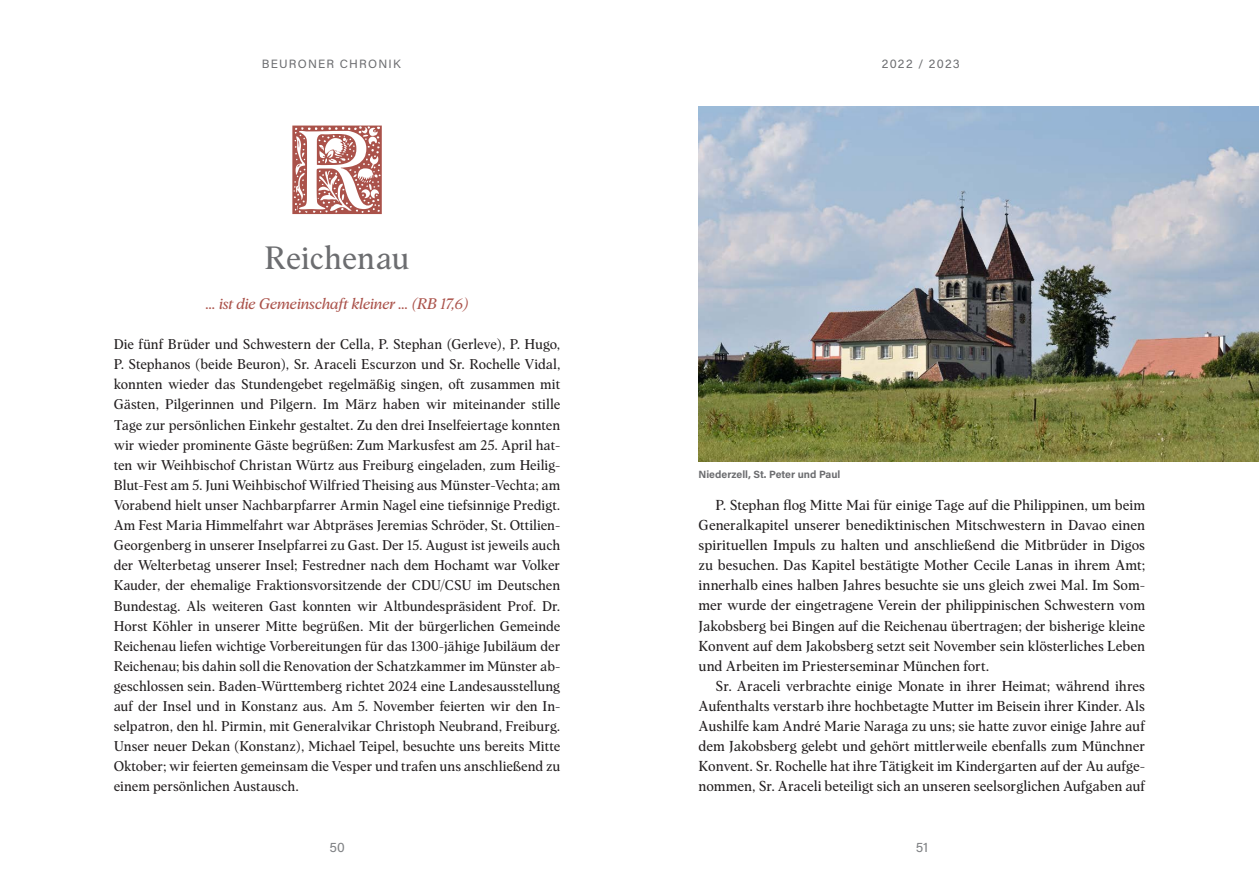
<style>
.page{position:relative;width:1259px;height:893px;background:#fff}
.page>*{position:absolute;margin:0;border:0;box-sizing:border-box;transform-origin:0 0}
.t1{font:31.5px "Albra Text";color:#6c6d70}
.t2{font:italic 15px "Albra Text";color:#aa524a}
.t3{font:14.1px/20.1px "Albra Text";letter-spacing:-.005em;color:#231f20;text-align:justify}
.t4{font:13.8px/20.1px "Albra Text";letter-spacing:-.005em;color:#231f20;text-align:justify}
.t5{font:13.8px "Acumin Pro";color:#808285}
.t6{font:12px "Acumin Pro";letter-spacing:.1em;color:#6c6d70}
.t7{font:700 10.5px "Acumin Pro";color:#6c6d70}
</style>
<div class="page">
<img style="left:698px;top:106px;width:561px;height:356px">
<p class="t6" style="left:262px;top:55px;width:140px">BEURONER CHRONIK</p>
<p class="t6" style="left:882px;top:55px;width:80px">2022 / 2023</p>
<h1 class="t1" style="left:264px;top:235px;width:147px">Reichenau</h1>
<p class="t2" style="left:206px;top:293px;width:264px">… ist die Gemeinschaft kleiner … (RB 17,6)</p>
<p class="t4" style="left:114px;top:333px;width:448px">Die fünf Brüder und Schwestern der Cella, P. Stephan (Gerleve), P. Hugo, P. Stephanos (beide Beuron), Sr. Araceli Escurzon und Sr. Rochelle Vidal, konnten wieder das Stundengebet regelmäßig singen, oft zusammen mit Gästen, Pilgerinnen und Pilgern. Im März haben wir miteinander stille Tage zur persönlichen Einkehr gestaltet. Zu den drei Inselfeiertage konnten wir wieder prominente Gäste begrüßen: Zum Markusfest am 25. April hat&shy;ten wir Weihbischof Christan Würtz aus Freiburg eingeladen, zum Heilig-Blut-Fest am 5. Juni Weihbischof Wilfried Theising aus Münster-Vechta; am Vorabend hielt unser Nachbarpfarrer Armin Nagel eine tiefsinnige Predigt.<br>Am Fest Maria Himmelfahrt war Abtpräses Jeremias Schröder, St. Ottilien-Georgenberg in unserer Inselpfarrei zu Gast. Der 15. August ist jeweils auch der Welterbetag unserer Insel; Festredner nach dem Hochamt war Volker Kauder, der ehemalige Fraktionsvorsitzende der CDU/CSU im Deutschen Bundestag. Als weiteren Gast konnten wir Altbundespräsident Prof. Dr.<br>Horst Köhler in unserer Mitte begrüßen. Mit der bürgerlichen Gemeinde Reichenau liefen wichtige Vorbereitungen für das 1300-jähige Jubiläum der Reichenau; bis dahin soll die Renovation der Schatzkammer im Münster ab&shy;geschlossen sein. Baden-Württemberg richtet 2024 eine Landesausstellung auf der Insel und in Konstanz aus. Am 5. November feierten wir den In&shy;selpatron, den hl. Pirmin, mit Generalvikar Christoph Neubrand, Freiburg.<br>Unser neuer Dekan (Konstanz), Michael Teipel, besuchte uns bereits Mitte Oktober; wir feierten gemeinsam die Vesper und trafen uns anschließend zu einem persönlichen Austausch.</p>
<p class="t7" style="left:698px;top:467px;width:143px">Niederzell, St. Peter und Paul</p>
<p class="t3" style="left:698px;top:494px;width:448px;text-indent:17px">P. Stephan flog Mitte Mai für einige Tage auf die Philippinen, um beim Generalkapitel unserer benediktinischen Mitschwestern in Davao einen spirituellen Impuls zu halten und anschließend die Mitbrüder in Digos zu besuchen. Das Kapitel bestätigte Mother Cecile Lanas in ihrem Amt; innerhalb eines halben Jahres besuchte sie uns gleich zwei Mal. Im Som&shy;mer wurde der eingetragene Verein der philippinischen Schwestern vom Jakobsberg bei Bingen auf die Reichenau übertragen; der bisherige kleine Konvent auf dem Jakobsberg setzt seit November sein klösterliches Leben und Arbeiten im Priesterseminar München fort.</p>
<p class="t3" style="left:698px;top:675px;width:448px;text-indent:17px">Sr. Araceli verbrachte einige Monate in ihrer Heimat; während ihres Aufenthalts verstarb ihre hochbetagte Mutter im Beisein ihrer Kinder. Als Aushilfe kam André Marie Naraga zu uns; sie hatte zuvor einige Jahre auf dem Jakobsberg gelebt und gehört mittlerweile ebenfalls zum Münchner Konvent. Sr. Rochelle hat ihre Tätigkeit im Kindergarten auf der Au aufge&shy;nommen, Sr. Araceli beteiligt sich an unseren seelsorglichen Aufgaben auf</p>
<p class="t5" style="left:329px;top:837px;width:17px">50</p>
<p class="t5" style="left:915px;top:837px;width:14px">51</p>
</div>
